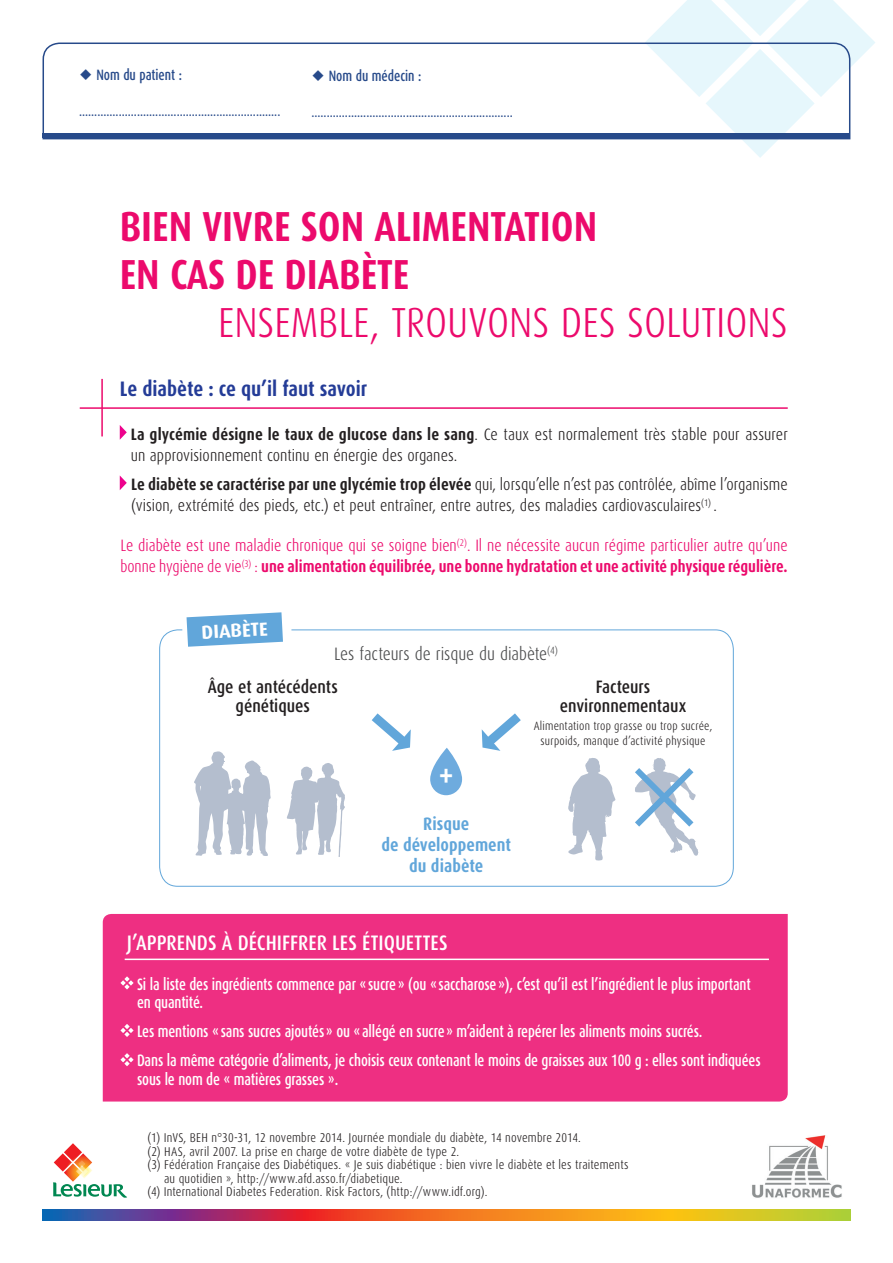
<style>
.page{position:relative;width:893px;height:1263px;background:#fff}
.page>*{position:absolute;margin:0;border:0;box-sizing:border-box;transform-origin:0 0}
.t1{font:700 42px/48px "Dax Condensed";color:#ec0a6c}
.t2{font:300 42px "Dax Condensed";color:#ec0a6c}
.t3{font:700 33.75px "Dax Condensed";color:#fff}
.t4{font:500 21px "Dax Condensed";letter-spacing:.005em;color:#fff}
.t5{font:700 21px "Dax Condensed";color:#243c97}
.t6{font:700 19.05px "Dax";color:#fff}
.t7{font:500 18px/19.5px "Dax Condensed";color:#231f20;text-align:center}
.t8{font:300 18px "Dax Condensed";color:#4b4c4d}
.t9{font:700 18px/21px "Dax Condensed";color:#61a6da;text-align:center}
.t10{font:500 16.5px/18.3px "Dax Condensed";letter-spacing:-.01em;color:#fff;scale:.9 1}
.t11{font:300 16.5px/21px "Dax Condensed";letter-spacing:.005em;color:#231f20}
.t12{font:300 16.5px/21px "Dax Condensed";letter-spacing:.005em;color:#ec0a6c}
.t13{font:15px "Dax Condensed";color:#274a8a;scale:.9 1}
.t14{font:500 15px "Dax Condensed";color:#274a8a;scale:.9 1}
.t15{font:300 12.75px "Dax Condensed";letter-spacing:.015em;color:#231f20}
.t16{font:300 12px/15px "Dax Condensed";letter-spacing:.02em;color:#231f20;text-align:center}
.s1{font-weight:700}
</style>
<div class="page">
<svg style="left:43px;top:1210px;width:807px;height:10px;background:#c6773f"></svg>
<svg style="left:53px;top:1143px;width:74px;height:55px"></svg>
<img style="left:752px;top:1135px;width:90px;height:63px">
<svg style="left:646px;top:0;width:229px;height:158px"></svg>
<svg style="left:42px;top:42px;width:809px;height:98px"></svg>
<div style="left:103px;top:914px;width:685px;height:187px;background:#ee2f82"></div>
<svg style="left:120px;top:976px;width:14px;height:13px"></svg>
<svg style="left:120px;top:1024px;width:14px;height:13px"></svg>
<svg style="left:120px;top:1053px;width:14px;height:13px"></svg>
<hr style="left:101px;top:379px;width:2px;height:57px;background:#ec0a6c">
<hr style="left:80px;top:407px;width:708px;height:2px;background:#ec0a6c">
<svg style="left:120px;top:425px;width:7px;height:15px"></svg>
<svg style="left:120px;top:475px;width:7px;height:15px"></svg>
<hr style="left:125px;top:958px;width:644px;height:2px;background:#fff">
<svg style="left:187px;top:612px;width:96px;height:35px;background:#7bb4e0"></svg>
<svg style="left:372px;top:713px;width:39px;height:38px"></svg>
<svg style="left:482px;top:713px;width:39px;height:38px"></svg>
<svg style="left:430px;top:749px;width:32px;height:46px"></svg>
<svg style="left:287px;top:763px;width:58px;height:94px"></svg>
<svg style="left:194px;top:751px;width:77px;height:105px"></svg>
<svg style="left:568px;top:758px;width:48px;height:103px"></svg>
<svg style="left:635px;top:758px;width:64px;height:98px"></svg>
<svg style="left:70px;top:57px;width:364px;height:66px"></svg>
<p class="t14" style="left:96px;top:67px;width:97px">Nom du patient :</p>
<p class="t13" style="left:79px;top:103px;width:225px">..................................................................</p>
<p class="t14" style="left:329px;top:67px;width:104px">Nom du médecin :</p>
<p class="t13" style="left:311px;top:103px;width:225px">..................................................................</p>
<p class="t1" style="left:120px;top:203px;width:479px">BIEN VIVRE SON ALIMENTATION<br>EN CAS DE DIABÈTE</p>
<p class="t2" style="left:218px;top:300px;width:571px">ENSEMBLE, TROUVONS DES SOLUTIONS</p>
<p class="t5" style="left:120px;top:377px;width:249px">Le diabète : ce qu’il faut savoir</p>
<p class="t11" style="left:131px;top:424px;width:659px"><span class="s1">La glycémie désigne le taux de glucose dans le sang</span>. Ce taux est normalement très stable pour assurer un approvisionnement continu en énergie des organes.</p>
<p class="t11" style="left:131px;top:474px;width:658px"><span class="s1">Le diabète se caractérise par une glycémie trop élevée</span> qui, lorsqu’elle n’est pas contrôlée, abîme l’organisme (vision, extrémité des pieds, etc.) et peut entraîner, entre autres, des maladies cardiovasculaires<sup>(1)</sup> .</p>
<p class="t12" style="left:120px;top:535px;width:669px">Le diabète est une maladie chronique qui se soigne bien<sup>(2)</sup>. Il ne nécessite aucun régime particulier autre qu’une bonne hygiène de vie<sup>(3)</sup> : <span class="s1">une alimentation équilibrée, une bonne hydratation et une activité physique régulière.</span></p>
<p class="t6" style="left:201px;top:621px;width:68px;rotate:-3deg">DIABÈTE</p>
<p class="t8" style="left:334px;top:644px;width:225px">Les facteurs de risque du diabète<sup>(4)</sup></p>
<p class="t7" style="left:208px;top:677px;width:131px">Âge et antécédents génétiques</p>
<p class="t7" style="left:560px;top:677px;width:128px">Facteurs environnementaux</p>
<p class="t16" style="left:534px;top:718px;width:180px">Alimentation trop grasse ou trop sucrée, surpoids, manque d’activité physique</p>
<p class="t3" style="left:438px;top:756px;width:17px">+</p>
<p class="t9" style="left:381px;top:813px;width:131px">Risque<br>de développement du diabète</p>
<p class="t4" style="left:127px;top:931px;width:322px">J’APPRENDS À DÉCHIFFRER LES ÉTIQUETTES</p>
<p class="t10" style="left:137px;top:975px;width:683px">Si la liste des ingrédients commence par «sucre» (ou «saccharose»), c’est qu’il est l’ingrédient le plus important en quantité.</p>
<p class="t10" style="left:137px;top:1022px;width:630px">Les mentions «sans sucres ajoutés» ou «allégé en sucre» m’aident à repérer les aliments moins sucrés.</p>
<p class="t10" style="left:137px;top:1052px;width:694px">Dans la même catégorie d’aliments, je choisis ceux contenant le moins de graisses aux 100 g : elles sont indiquées sous le nom de « matières grasses ».</p>
<p class="t15" style="left:148px;top:1131px;width:435px">(1) InVS, BEH n°30-31, 12 novembre 2014. Journée mondiale du diabète, 14 novembre 2014.</p>
<p class="t15" style="left:148px;top:1144px;width:313px">(2) HAS, avril 2007. La prise en charge de votre diabète de type 2.</p>
<p class="t15" style="left:148px;top:1158px;width:482px">(3) Fédération Française des Diabétiques. « Je suis diabétique : bien vivre le diabète et les traitements</p>
<p class="t15" style="left:164px;top:1171px;width:240px">au quotidien », http://www.afd.asso.fr/diabetique.</p>
<p class="t15" style="left:148px;top:1185px;width:341px">(4) International Diabetes Federation. Risk Factors, (http://www.idf.org).</p>
</div>
